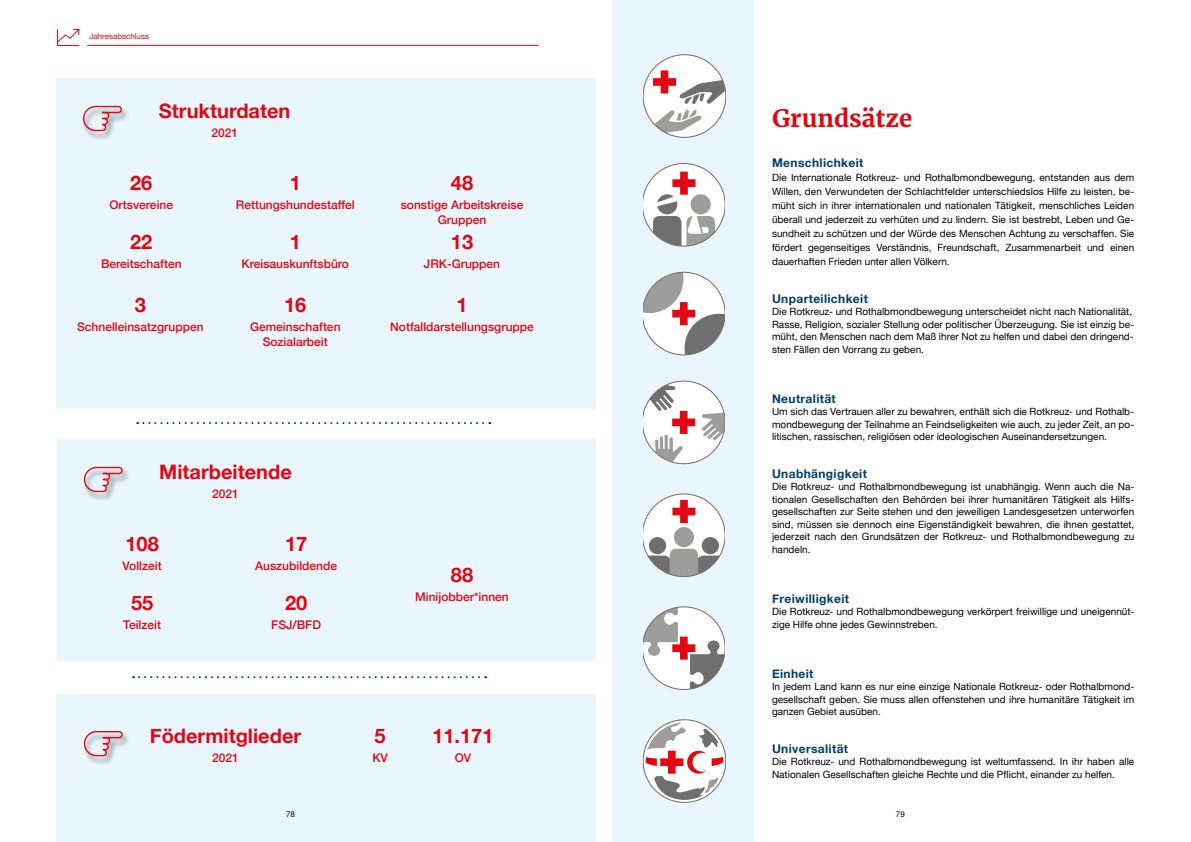
<style>
.page{position:relative;width:1191px;height:842px;background:#fff}
.page>*{position:absolute;margin:0;border:0;box-sizing:border-box;transform-origin:0 0}
.t1{font:700 24px "Merriweather";color:#e30613}
.t2{font:700 20px "Helvetica Neue";color:#e30613}
.t3{font:500 12px/15px "Helvetica Neue";color:#e30613;text-align:center}
.t4{font:700 12px "Helvetica Neue";letter-spacing:.03em;color:#003e66}
.t5{font:10px/12.5px "Helvetica Neue";color:#000;text-align:justify}
.t6{font:8px "Helvetica Neue";color:#e30613}
.t7{font:8px "Helvetica Neue";color:#000}
</style>
<div class="page">
<div style="left:56px;top:78px;width:539px;height:330px;background:#eaf6fe"></div>
<svg style="left:137px;top:422px;width:353px;height:2px"></svg>
<div style="left:82px;top:107px;width:47px;height:34px;background:#000;opacity:.54"></div>
<svg style="left:82px;top:105px;width:42px;height:27px"></svg>
<div style="left:57px;top:439px;width:538px;height:221px;background:#eaf6fe"></div>
<div style="left:83px;top:468px;width:47px;height:34px;background:#000;opacity:.54"></div>
<svg style="left:83px;top:466px;width:41px;height:27px"></svg>
<div style="left:56px;top:694px;width:539px;height:148px;background:#eaf6fe"></div>
<div style="left:83px;top:732px;width:47px;height:34px;background:#000;opacity:.54"></div>
<svg style="left:83px;top:731px;width:41px;height:26px"></svg>
<svg style="left:133px;top:676px;width:353px;height:2px"></svg>
<hr style="left:87px;top:45px;width:452px;height:1px;background:#e30613">
<svg style="left:57px;top:29px;width:23px;height:17px"></svg>
<div style="left:612px;top:0;width:141px;height:842px;background:#eaf6fe"></div>
<svg style="left:643px;top:606px;width:81px;height:84px"></svg>
<svg style="left:643px;top:493px;width:81px;height:84px"></svg>
<svg style="left:644px;top:54px;width:81px;height:84px"></svg>
<svg style="left:643px;top:272px;width:81px;height:83px"></svg>
<svg style="left:643px;top:381px;width:81px;height:83px"></svg>
<svg style="left:644px;top:719px;width:81px;height:84px"></svg>
<svg style="left:643px;top:163px;width:81px;height:84px"></svg>
<p class="t6" style="left:89px;top:30px;width:61px">Jahresabschluss</p>
<h2 class="t2" style="left:159px;top:95px;width:133px">Strukturdaten</h2>
<p class="t3" style="left:211px;top:124px;width:28px">2021</p>
<h2 class="t2" style="left:130px;top:167px;width:24px">26</h2>
<p class="t3" style="left:109px;top:196px;width:65px">Ortsvereine</p>
<h2 class="t2" style="left:130px;top:226px;width:24px">22</h2>
<p class="t3" style="left:101px;top:255px;width:82px">Bereitschaften</p>
<h2 class="t2" style="left:135px;top:289px;width:13px">3</h2>
<p class="t3" style="left:77px;top:318px;width:128px">Schnelleinsatzgruppen</p>
<h2 class="t2" style="left:290px;top:167px;width:13px">1</h2>
<p class="t3" style="left:236px;top:196px;width:120px">Rettungshundestaffel</p>
<h2 class="t2" style="left:290px;top:226px;width:13px">1</h2>
<p class="t3" style="left:242px;top:255px;width:109px">Kreisauskunftsbüro</p>
<h2 class="t2" style="left:284px;top:289px;width:24px">16</h2>
<p class="t3" style="left:250px;top:318px;width:92px">Gemeinschaften<br>Sozialarbeit</p>
<h2 class="t2" style="left:451px;top:167px;width:24px">48</h2>
<p class="t3" style="left:401px;top:196px;width:124px">sonstige Arbeitskreise<br>Gruppen</p>
<h2 class="t2" style="left:451px;top:226px;width:24px">13</h2>
<p class="t3" style="left:424px;top:255px;width:78px">JRK-Gruppen</p>
<h2 class="t2" style="left:456px;top:289px;width:13px">1</h2>
<p class="t3" style="left:390px;top:318px;width:145px">Notfalldarstellungsgruppe</p>
<h2 class="t2" style="left:159px;top:456px;width:134px">Mitarbeitende</h2>
<p class="t3" style="left:212px;top:485px;width:28px">2021</p>
<h2 class="t2" style="left:285px;top:528px;width:24px">17</h2>
<p class="t3" style="left:255px;top:557px;width:84px">Auszubildende</p>
<h2 class="t2" style="left:285px;top:587px;width:24px">20</h2>
<p class="t3" style="left:271px;top:616px;width:51px">FSJ/BFD</p>
<h2 class="t2" style="left:125px;top:528px;width:35px">108</h2>
<p class="t3" style="left:123px;top:557px;width:41px">Vollzeit</p>
<h2 class="t2" style="left:131px;top:587px;width:24px">55</h2>
<p class="t3" style="left:123px;top:616px;width:39px">Teilzeit</p>
<h2 class="t2" style="left:451px;top:559px;width:24px">88</h2>
<p class="t3" style="left:415px;top:588px;width:95px">Minijobber*innen</p>
<h2 class="t2" style="left:150px;top:720px;width:153px">Födermitglieder</h2>
<p class="t3" style="left:212px;top:749px;width:28px">2021</p>
<h2 class="t2" style="left:375px;top:720px;width:13px">5</h2>
<p class="t3" style="left:372px;top:749px;width:17px">KV</p>
<h2 class="t2" style="left:432px;top:720px;width:63px">11.171</h2>
<p class="t3" style="left:455px;top:749px;width:18px">OV</p>
<h1 class="t1" style="left:772px;top:103px;width:142px">Grundsätze</h1>
<p class="t4" style="left:772px;top:154px;width:93px">Menschlichkeit</p>
<p class="t5" style="left:772px;top:171px;width:364px;line-height:14px">Die Internationale Rotkreuz- und Rothalbmondbewegung, entstanden aus dem Willen, den Verwundeten der Schlachtfelder unterschiedslos Hilfe zu leisten, be&shy;müht sich in ihrer internationalen und nationalen Tätigkeit, menschliches Leiden überall und jederzeit zu verhüten und zu lindern. Sie ist bestrebt, Leben und Ge&shy;sundheit zu schützen und der Würde des Menschen Achtung zu verschaffen. Sie fördert gegenseitiges Verständnis, Freundschaft, Zusammenarbeit und einen dauerhaften Frieden unter allen Völkern.</p>
<p class="t4" style="left:772px;top:289px;width:97px">Unparteilichkeit</p>
<p class="t5" style="left:772px;top:306px;width:364px;text-align:left">Die Rotkreuz- und Rothalbmondbewegung unterscheidet nicht nach Nationalität, Rasse, Religion, sozialer Stellung oder politischer Überzeugung. Sie ist einzig be&shy;müht, den Menschen nach dem Maß ihrer Not zu helfen und dabei den dringend&shy;sten Fällen den Vorrang zu geben.</p>
<p class="t4" style="left:772px;top:389px;width:65px">Neutralität</p>
<p class="t5" style="left:772px;top:406px;width:364px">Um sich das Vertrauen aller zu bewahren, enthält sich die Rotkreuz- und Rothalb&shy;mondbewegung der Teilnahme an Feindseligkeiten wie auch, zu jeder Zeit, an po&shy;litischen, rassischen, religiösen oder ideologischen Auseinandersetzungen.</p>
<p class="t4" style="left:772px;top:464px;width:96px">Unabhängigkeit</p>
<p class="t5" style="left:772px;top:481px;width:364px">Die Rotkreuz- und Rothalbmondbewegung ist unabhängig. Wenn auch die Na&shy;tionalen Gesellschaften den Behörden bei ihrer humanitären Tätigkeit als Hilfs&shy;gesellschaften zur Seite stehen und den jeweiligen Landesgesetzen unterworfen sind, müssen sie dennoch eine Eigenständigkeit bewahren, die ihnen gestattet, jederzeit nach den Grundsätzen der Rotkreuz- und Rothalbmondbewegung zu handeln.</p>
<p class="t4" style="left:772px;top:589px;width:79px">Freiwilligkeit</p>
<p class="t5" style="left:772px;top:606px;width:364px">Die Rotkreuz- und Rothalbmondbewegung verkörpert freiwillige und uneigennüt&shy;zige Hilfe ohne jedes Gewinnstreben.</p>
<p class="t4" style="left:772px;top:664px;width:43px">Einheit</p>
<p class="t5" style="left:772px;top:681px;width:364px">In jedem Land kann es nur eine einzige Nationale Rotkreuz- oder Rothalbmond&shy;gesellschaft geben. Sie muss allen offenstehen und ihre humanitäre Tätigkeit im ganzen Gebiet ausüben.</p>
<p class="t4" style="left:772px;top:739px;width:78px">Universalität</p>
<p class="t5" style="left:772px;top:756px;width:364px">Die Rotkreuz- und Rothalbmondbewegung ist weltumfassend. In ihr haben alle<br>Nationalen Gesellschaften gleiche Rechte und die Pflicht, einander zu helfen.</p>
<p class="t7" style="left:286px;top:808px;width:10px">78</p>
<p class="t7" style="left:896px;top:808px;width:10px">79</p>
</div>
